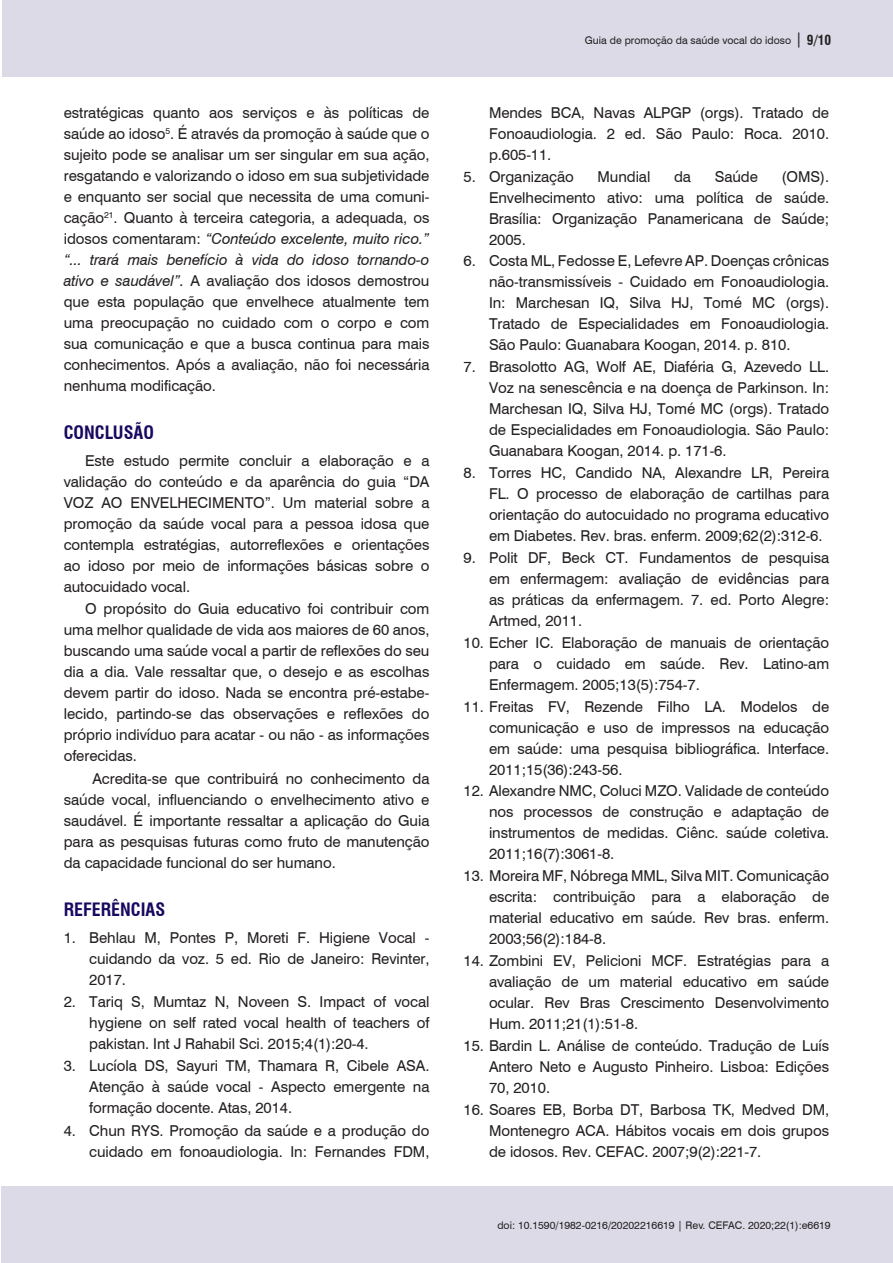
<style>
.page{position:relative;width:893px;height:1263px;background:#fff}
.page>*{position:absolute;margin:0;border:0;box-sizing:border-box;transform-origin:0 0}
.Nivel_1{font:700 condensed 18px "Swiss 721 BT";color:#18085f}
.Corpo_do_texto{font:15px/21px "Swiss 721 BT";letter-spacing:-.005em;color:#231f20;text-align:justify}
.t1{font:10.5px "Swiss 721 BT";color:#231f20}
.s1{font-style:italic}
.s2{font-size:15px}
.s3{font-weight:700;font-stretch:condensed;font-size:13.5px}
</style>
<div class="page">
<div style="left:1px;top:1186px;width:892px;height:77px;background:#dcdae7"></div>
<div style="left:2px;top:0;width:891px;height:77px;background:#dcdae7"></div>
<p class="Corpo_do_texto" style="left:64px;top:101px;width:367px">estratégicas quanto aos serviços e às políticas de saúde ao idoso<sup>5</sup>. É através da promoção à saúde que o sujeito pode se analisar um ser singular em sua ação, resgatando e valorizando o idoso em sua subjetividade e enquanto ser social que necessita de uma comuni&shy;cação<sup>21</sup>. Quanto à terceira categoria, a adequada, os idosos comentaram: <span class="s1">“Conteúdo excelente, muito rico.” “... trará mais benefício à vida do idoso tornando-o ativo e saudável”.</span> A avaliação dos idosos demostrou que esta população que envelhece atualmente tem uma preocupação no cuidado com o corpo e com sua comunicação e que a busca continua para mais conhecimentos. Após a avaliação, não foi necessária nenhuma modificação.</p>
<p class="Nivel_1" style="left:64px;top:422px;width:92px">CONCLUSÃO</p>
<p class="Corpo_do_texto" style="left:64px;top:449px;width:367px;text-indent:21px">Este estudo permite concluir a elaboração e a validação do conteúdo e da aparência do guia “DA VOZ AO ENVELHECIMENTO”. Um material sobre a promoção da saúde vocal para a pessoa idosa que contempla estratégias, autorreflexões e orientações ao idoso por meio de informações básicas sobre o autocuidado vocal.</p>
<p class="Corpo_do_texto" style="left:64px;top:598px;width:367px;text-indent:21px">O propósito do Guia educativo foi contribuir com uma melhor qualidade de vida aos maiores de 60 anos, buscando uma saúde vocal a partir de reflexões do seu dia a dia. Vale ressaltar que, o desejo e as escolhas devem partir do idoso. Nada se encontra pré-estabe&shy;lecido, partindo-se das observações e reflexões do próprio indivíduo para acatar - ou não - as informações oferecidas.</p>
<p class="Corpo_do_texto" style="left:64px;top:767px;width:367px;text-indent:29px">Acredita-se que contribuirá no conhecimento da saúde vocal, influenciando o envelhecimento ativo e saudável. É importante ressaltar a aplicação do Guia para as pesquisas futuras como fruto de manutenção da capacidade funcional do ser humano.</p>
<p class="Nivel_1" style="left:64px;top:899px;width:103px">REFERÊNCIAS</p>
<p class="Corpo_do_texto" style="left:89px;top:926px;width:342px;text-indent:-26px">1. Behlau M, Pontes P, Moreti F. Higiene Vocal - cuidando da voz. 5 ed. Rio de Janeiro: Revinter, 2017.</p>
<p class="Corpo_do_texto" style="left:89px;top:990px;width:342px;text-indent:-26px">2. Tariq S, Mumtaz N, Noveen S. Impact of vocal hygiene on self rated vocal health of teachers of pakistan. Int J Rahabil Sci. 2015;4(1):20-4.</p>
<p class="Corpo_do_texto" style="left:89px;top:1055px;width:342px;text-indent:-26px">3. Lucíola DS, Sayuri TM, Thamara R, Cibele ASA.<br>Atenção à saúde vocal - Aspecto emergente na formação docente. Atas, 2014.</p>
<p class="Corpo_do_texto" style="left:64px;top:1119px;width:367px;text-align:right">4. Chun RYS. Promoção da saúde e a produção do cuidado em fonoaudiologia. In: Fernandes FDM,</p>
<p class="t1" style="left:585px;top:33px;width:248px">Guia de promoção da saúde vocal do idoso <span class="s2">|</span> <span class="s3">9/10</span></p>
<p class="Corpo_do_texto" style="left:489px;top:101px;width:342px">Mendes BCA, Navas ALPGP (orgs). Tratado de Fonoaudiologia. 2 ed. São Paulo: Roca. 2010. p.605-11.</p>
<p class="Corpo_do_texto" style="left:463px;top:165px;width:112px">5. Organização</p>
<p class="Corpo_do_texto" style="left:598px;top:165px;width:54px">Mundial</p>
<p class="Corpo_do_texto" style="left:674px;top:165px;width:18px">da</p>
<p class="Corpo_do_texto" style="left:715px;top:165px;width:45px">Saúde</p>
<p class="Corpo_do_texto" style="left:489px;top:165px;width:342px;text-indent:293px">(OMS).<br>Envelhecimento ativo: uma política de saúde.<br>Brasília: Organização Panamericana de Saúde; 2005.</p>
<p class="Corpo_do_texto" style="left:489px;top:250px;width:342px;text-indent:-26px">6. Costa ML, Fedosse E, Lefevre AP. Doenças crônicas não-transmissíveis - Cuidado em Fonoaudiologia.<br>In: Marchesan IQ, Silva HJ, Tomé MC (orgs).<br>Tratado de Especialidades em Fonoaudiologia.<br>São Paulo: Guanabara Koogan, 2014. p. 810.</p>
<p class="Corpo_do_texto" style="left:489px;top:356px;width:342px;text-indent:-26px">7. Brasolotto AG, Wolf AE, Diaféria G, Azevedo LL.<br>Voz na senescência e na doença de Parkinson. In:<br>Marchesan IQ, Silva HJ, Tomé MC (orgs). Tratado de Especialidades em Fonoaudiologia. São Paulo:<br>Guanabara Koogan, 2014. p. 171-6.</p>
<p class="Corpo_do_texto" style="left:489px;top:462px;width:342px;text-indent:-26px">8. Torres HC, Candido NA, Alexandre LR, Pereira FL. O processo de elaboração de cartilhas para orientação do autocuidado no programa educativo em Diabetes. Rev. bras. enferm. 2009;62(2):312-6.</p>
<p class="Corpo_do_texto" style="left:489px;top:546px;width:342px;text-indent:-26px">9. Polit DF, Beck CT. Fundamentos de pesquisa em enfermagem: avaliação de evidências para as práticas da enfermagem. 7. ed. Porto Alegre:<br>Artmed, 2011.</p>
<p class="Corpo_do_texto" style="left:489px;top:631px;width:342px;text-indent:-26px">10. Echer IC. Elaboração de manuais de orientação para o cuidado em saúde. Rev. Latino-am Enfermagem. 2005;13(5):754-7.</p>
<p class="Corpo_do_texto" style="left:489px;top:695px;width:342px;text-indent:-26px">11. Freitas FV, Rezende Filho LA. Modelos de comunicação e uso de impressos na educação em saúde: uma pesquisa bibliográfica. Interface.<br>2011;15(36):243-56.</p>
<p class="Corpo_do_texto" style="left:489px;top:780px;width:342px;text-indent:-26px">12. Alexandre NMC, Coluci MZO. Validade de conteúdo nos processos de construção e adaptação de instrumentos de medidas. Ciênc. saúde coletiva.<br>2011;16(7):3061-8.</p>
<p class="Corpo_do_texto" style="left:489px;top:865px;width:342px;text-indent:-26px">13. Moreira MF, Nóbrega MML, Silva MIT. Comunicação escrita: contribuição para a elaboração de material educativo em saúde. Rev bras. enferm.<br>2003;56(2):184-8.</p>
<p class="Corpo_do_texto" style="left:489px;top:949px;width:342px;text-indent:-26px">14. Zombini EV, Pelicioni MCF. Estratégias para a avaliação de um material educativo em saúde ocular. Rev Bras Crescimento Desenvolvimento Hum. 2011;21(1):51-8.</p>
<p class="Corpo_do_texto" style="left:489px;top:1034px;width:342px;text-indent:-26px">15. Bardin L. Análise de conteúdo. Tradução de Luís Antero Neto e Augusto Pinheiro. Lisboa: Edições 70, 2010.</p>
<p class="Corpo_do_texto" style="left:489px;top:1098px;width:342px;text-indent:-26px">16. Soares EB, Borba DT, Barbosa TK, Medved DM, Montenegro ACA. Hábitos vocais em dois grupos de idosos. Rev. CEFAC. 2007;9(2):221-7.</p>
<p class="t1" style="left:497px;top:1218px;width:335px">doi: 10.1590/1982-0216/20202216619 | Rev. CEFAC. 2020;22(1):e6619</p>
</div>
